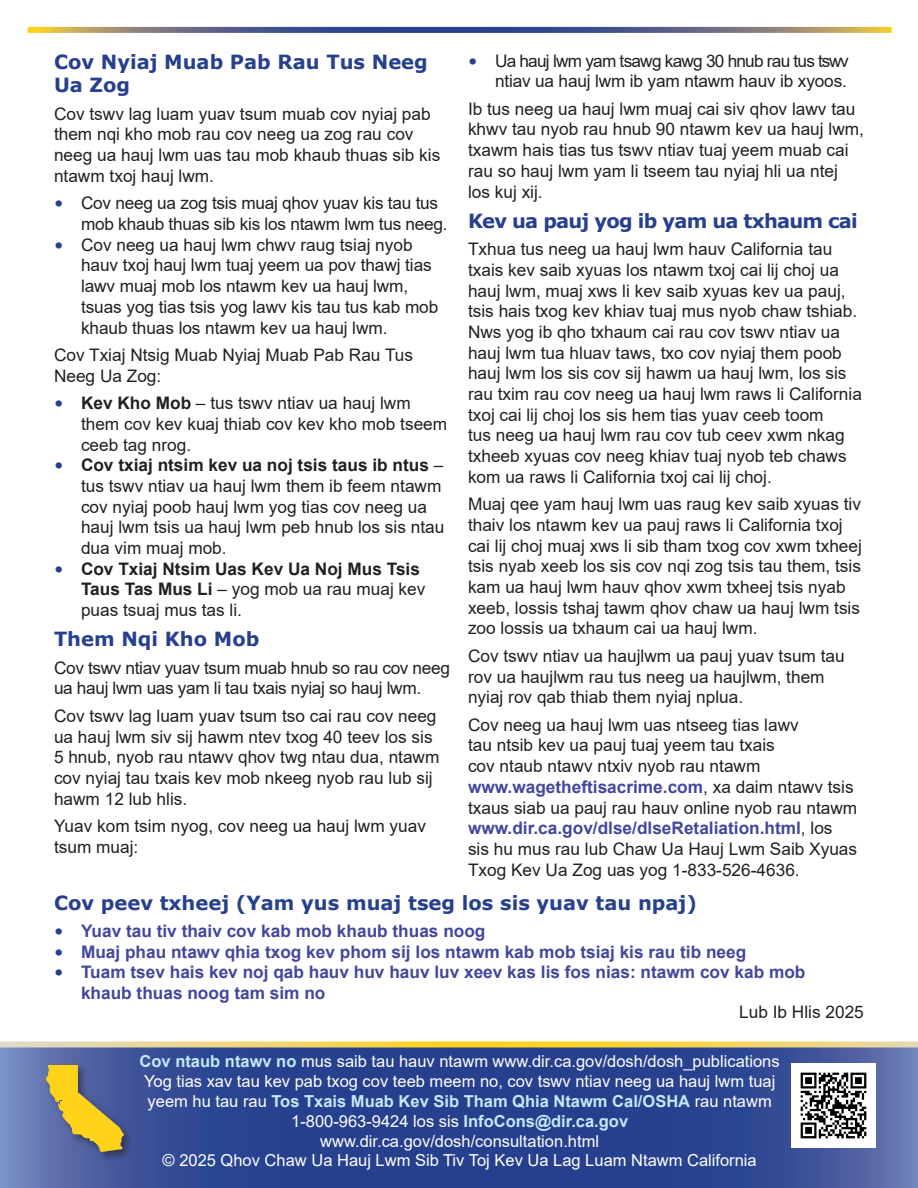
<style>
.page{position:relative;width:918px;height:1188px;background:#fff}
.page>*{position:absolute;margin:0;border:0;box-sizing:border-box;transform-origin:0 0}
.Header__top___H2{font:700 19.5px/23.4px "Verdana";color:#27408e}
.Header__top___H2-2{font:700 19.5px "Verdana";letter-spacing:-.04em;color:#27408e}
.Body{font:17.25px/20.7px "Arial";color:#231f20}
.t1{font:700 17.25px/20.7px "Arial";color:#44479a}
.t2{font:700 17.25px/20.7px "Arial";color:#231f20}
.Body-2{font:17.25px/20.7px "Arial";letter-spacing:-.02em;color:#231f20}
.Body-3{font:17.25px/20.7px "Arial";letter-spacing:-.045em;color:#231f20;text-align:right}
.t3{font:16.5px/19.8px "Arial";color:#fff;text-align:center}
.s1{font-family:"Verdana";color:#27408e}
.s2{font-weight:700}
.s3{font-family:"Verdana";font-weight:400;color:#27408e}
.s4{font-weight:400}
.s5{font-weight:700;color:#44479a}
.s6{font-weight:700;color:#c3e9fa}
</style>
<div class="page">
<svg style="left:0;top:1041px;width:918px;height:147px;background:#3d5293"></svg>
<img style="left:792px;top:1064px;width:84px;height:84px">
<div style="left:44px;top:1062px;width:90px;height:101px;background:#231f20;opacity:.58"></div>
<img style="left:46px;top:1065px;width:78px;height:87px">
<svg style="left:28px;top:27px;width:864px;height:6px;background:#6b6d7f"></svg>
<h2 class="Header__top___H2" style="left:54px;top:50px;width:375px">Cov Nyiaj Muab Pab Rau Tus Neeg<br>Ua Zog</h2>
<p class="Body" style="left:54px;top:103px;width:388px">Cov tswv lag luam yuav tsum muab cov nyiaj pab them nqi kho mob rau cov neeg ua zog rau cov neeg ua hauj lwm uas tau mob khaub thuas sib kis ntawm txoj hauj lwm.</p>
<p class="Body" style="left:81px;top:193px;width:368px;text-indent:-27px"><span class="s1">•</span> Cov neeg ua zog tsis muaj qhov yuav kis tau tus mob khaub thuas sib kis los ntawm lwm tus neeg.</p>
<p class="Body" style="left:81px;top:234px;width:359px;text-indent:-27px"><span class="s1">•</span> Cov neeg ua hauj lwm chwv raug tsiaj nyob hauv txoj hauj lwm tuaj yeem ua pov thawj tias lawv muaj mob los ntawm kev ua hauj lwm, tsuas yog tias tsis yog lawv kis tau tus kab mob khaub thuas los ntawm kev ua hauj lwm.</p>
<p class="Body" style="left:54px;top:344px;width:361px">Cov Txiaj Ntsig Muab Nyiaj Muab Pab Rau Tus<br>Neeg Ua Zog:</p>
<p class="Body" style="left:81px;top:393px;width:368px;text-indent:-27px"><span class="s1">•</span> <span class="s2">Kev Kho Mob</span> – tus tswv ntiav ua hauj lwm them cov kev kuaj thiab cov kev kho mob tseem ceeb tag nrog.</p>
<p class="Body" style="left:81px;top:455px;width:365px;text-indent:-27px"><span class="s1">•</span> <span class="s2">Cov txiaj ntsim kev ua noj tsis taus ib ntus</span> – tus tswv ntiav ua hauj lwm them ib feem ntawm cov nyiaj poob hauj lwm yog tias cov neeg ua hauj lwm tsis ua hauj lwm peb hnub los sis ntau dua vim muaj mob.</p>
<p class="t2" style="left:81px;top:558px;width:346px;text-indent:-27px"><span class="s3">•</span> Cov Txiaj Ntsim Uas Kev Ua Noj Mus Tsis<br>Taus Tas Mus Li <span class="s4">– yog mob ua rau muaj kev puas tsuaj mus tas li.</span></p>
<h2 class="Header__top___H2" style="left:54px;top:627px;width:207px">Them Nqi Kho Mob</h2>
<p class="Body-2" style="left:54px;top:657px;width:397px">Cov tswv ntiav yuav tsum muab hnub so rau cov neeg ua hauj lwm uas yam li tau txais nyiaj so hauj lwm.</p>
<p class="Body" style="left:54px;top:705px;width:387px">Cov tswv lag luam yuav tsum tso cai rau cov neeg ua hauj lwm siv sij hawm ntev txog 40 teev los sis 5 hnub, nyob rau ntawv qhov twg ntau dua, ntawm cov nyiaj tau txais kev mob nkeeg nyob rau lub sij hawm 12 lub hlis.</p>
<p class="Body" style="left:54px;top:816px;width:373px">Yuav kom tsim nyog, cov neeg ua hauj lwm yuav tsum muaj:</p>
<p class="Body-3" style="left:468px;top:50px;width:382px"><span class="s1">•</span> Ua hauj lwm yam tsawg kawg 30 hnub rau tus tswv ntiav ua hauj lwm ib yam ntawm hauv ib xyoos.</p>
<p class="Body" style="left:468px;top:98px;width:397px">Ib tus neeg ua hauj lwm muaj cai siv qhov lawv tau khwv tau nyob rau hnub 90 ntawm kev ua hauj lwm, txawm hais tias tus tswv ntiav tuaj yeem muab cai rau so hauj lwm yam li tseem tau nyiaj hli ua ntej los kuj xij.</p>
<h2 class="Header__top___H2-2" style="left:468px;top:207px;width:391px">Kev ua pauj yog ib yam ua txhaum cai</h2>
<p class="Body" style="left:468px;top:239px;width:395px">Txhua tus neeg ua hauj lwm hauv California tau txais kev saib xyuas los ntawm txoj cai lij choj ua hauj lwm, muaj xws li kev saib xyuas kev ua pauj, tsis hais txog kev khiav tuaj mus nyob chaw tshiab.<br>Nws yog ib qho txhaum cai rau cov tswv ntiav ua hauj lwm tua hluav taws, txo cov nyiaj them poob hauj lwm los sis cov sij hawm ua hauj lwm, los sis rau txim rau cov neeg ua hauj lwm raws li California txoj cai lij choj los sis hem tias yuav ceeb toom<br>tus neeg ua hauj lwm rau cov tub ceev xwm nkag txheeb xyuas cov neeg khiav tuaj nyob teb chaws kom ua raws li California txoj cai lij choj.</p>
<p class="Body" style="left:468px;top:494px;width:395px">Muaj qee yam hauj lwm uas raug kev saib xyuas tiv thaiv los ntawm kev ua pauj raws li California txoj cai lij choj muaj xws li sib tham txog cov xwm txheej tsis nyab xeeb los sis cov nqi zog tsis tau them, tsis kam ua hauj lwm hauv qhov xwm txheej tsis nyab xeeb, lossis tshaj tawm qhov chaw ua hauj lwm tsis zoo lossis ua txhaum cai ua hauj lwm.</p>
<p class="Body" style="left:468px;top:645px;width:378px">Cov tswv ntiav ua haujlwm ua pauj yuav tsum tau rov ua haujlwm rau tus neeg ua haujlwm, them nyiaj rov qab thiab them nyiaj nplua.</p>
<p class="Body" style="left:468px;top:714px;width:391px">Cov neeg ua hauj lwm uas ntseeg tias lawv<br>tau ntsib kev ua pauj tuaj yeem tau txais<br>cov ntaub ntawv ntxiv nyob rau ntawm <span class="s5">www.wagetheftisacrime.com</span>, xa daim ntawv tsis txaus siab ua pauj rau hauv online nyob rau ntawm <span class="s5">www.dir.ca.gov/dlse/dlseRetaliation.html</span>, los sis hu mus rau lub Chaw Ua Hauj Lwm Saib Xyuas Txog Kev Ua Zog uas yog 1-833-526-4636.</p>
<h2 class="Header__top___H2" style="left:54px;top:890px;width:645px">Cov peev txheej (Yam yus muaj tseg los sis yuav tau npaj)</h2>
<p class="t1" style="left:54px;top:921px;width:433px"><span class="s3">•</span> Yuav tau tiv thaiv cov kab mob khaub thuas noog</p>
<p class="t1" style="left:54px;top:942px;width:694px"><span class="s3">•</span> Muaj phau ntawv qhia txog kev phom sij los ntawm kab mob tsiaj kis rau tib neeg</p>
<p class="t1" style="left:81px;top:962px;width:726px;text-indent:-27px"><span class="s3">•</span> Tuam tsev hais kev noj qab hauv huv hauv luv xeev kas lis fos nias: ntawm cov kab mob khaub thuas noog tam sim no</p>
<p class="Body" style="left:739px;top:1002px;width:126px">Lub Ib Hlis 2025</p>
<p class="t3" style="left:140px;top:1052px;width:642px"><span class="s6">Cov ntaub ntawv no</span> mus saib tau hauv ntawm www.dir.ca.gov/dosh/dosh_publications Yog tias xav tau kev pab txog cov teeb meem no, cov tswv ntiav neeg ua hauj lwm tuaj yeem hu tau rau <span class="s6">Tos Txais Muab Kev Sib Tham Qhia Ntawm Cal/OSHA</span> rau ntawm 1-800-963-9424 los sis <span class="s6">InfoCons@dir.ca.gov</span></p>
<p class="t3" style="left:320px;top:1131px;width:280px">www.dir.ca.gov/dosh/consultation.html</p>
<p class="t3" style="left:163px;top:1151px;width:596px">© 2025 Qhov Chaw Ua Hauj Lwm Sib Tiv Toj Kev Ua Lag Luam Ntawm California</p>
</div>
